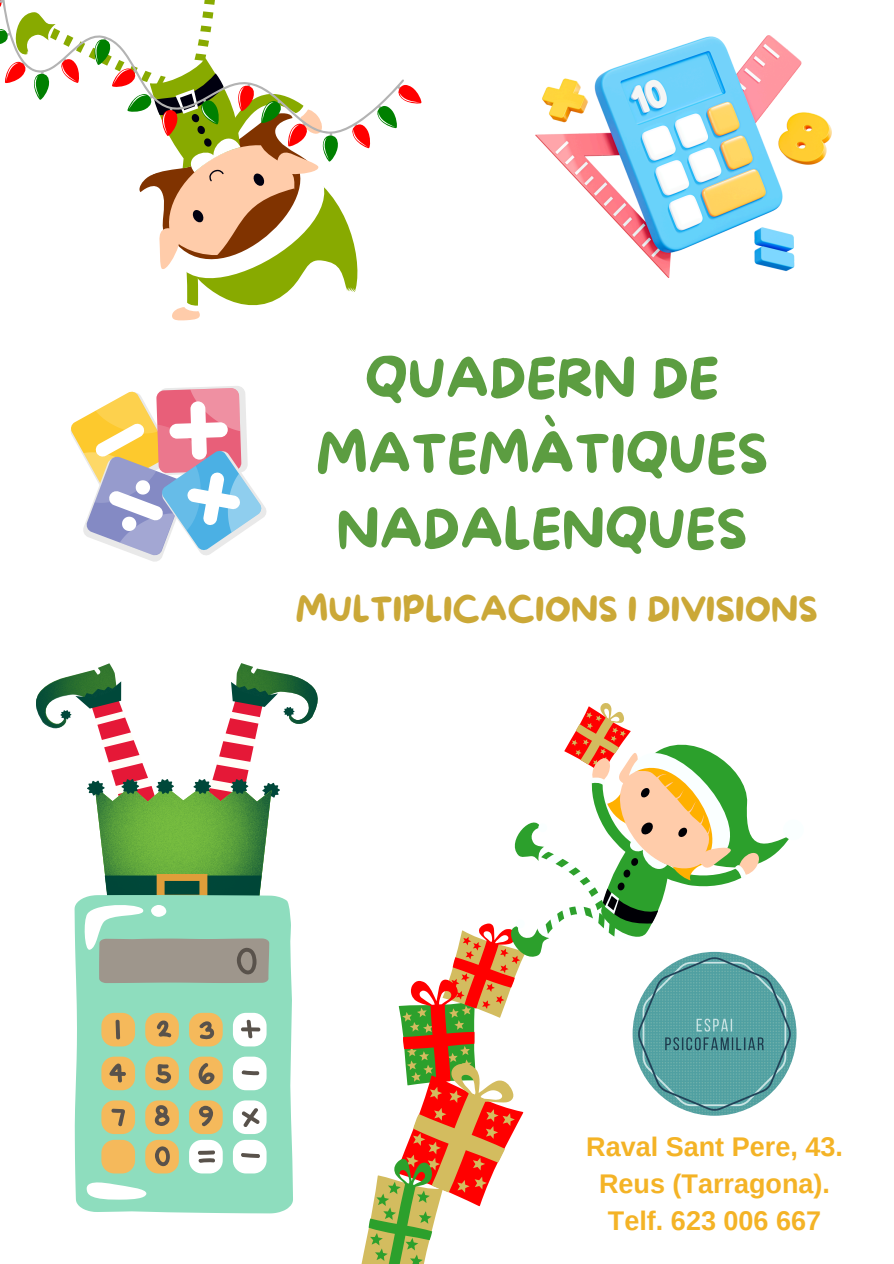
<style>
.page{position:relative;width:894px;height:1264px;background:#fff}
.page>*{position:absolute;margin:0;border:0;box-sizing:border-box;transform-origin:0 0}
.t1{font:53.7px/75.3px "More Sugar";color:#5c9d41;text-align:center}
.t2{font:34.05px "More Sugar";color:#cba837}
.t3{font:700 27px "Arimo";color:#f4b326}
</style>
<div class="page">
<svg style="left:361px;top:703px;width:430px;height:560px"></svg>
<img style="left:632px;top:951px;width:164px;height:164px;border-radius:50%">
<svg style="left:36px;top:663px;width:281px;height:232px"></svg>
<svg style="left:75px;top:895px;width:218px;height:318px;background:#97dfc3"></svg>
<svg style="left:83px;top:901px;width:183px;height:299px;background:#9be1c5"></svg>
<svg style="left:99px;top:938px;width:170px;height:235px;background:#b1c39e"></svg>
<svg style="left:139px;top:162px;width:219px;height:159px"></svg>
<svg style="left:0;top:0;width:420px;height:160px"></svg>
<svg style="left:71px;top:386px;width:196px;height:176px"></svg>
<img style="left:535px;top:36px;width:296px;height:241px">
<p class="t1" style="left:316px;top:344px;width:454px">QUADERN DE<br>MATEMÀTIQUES<br>NADALENQUES</p>
<h1 class="t2" style="left:295px;top:590px;width:524px">MULTIPLICACIONS I DIVISIONS</h1>
<p class="t3" style="left:586px;top:1131px;width:258px">Raval Sant Pere, 43.</p>
<h2 class="t3" style="left:599px;top:1168px;width:232px">Reus (Tarragona).</h2>
<p class="t3" style="left:607px;top:1205px;width:215px">Telf. 623 006 667</p>
</div>
